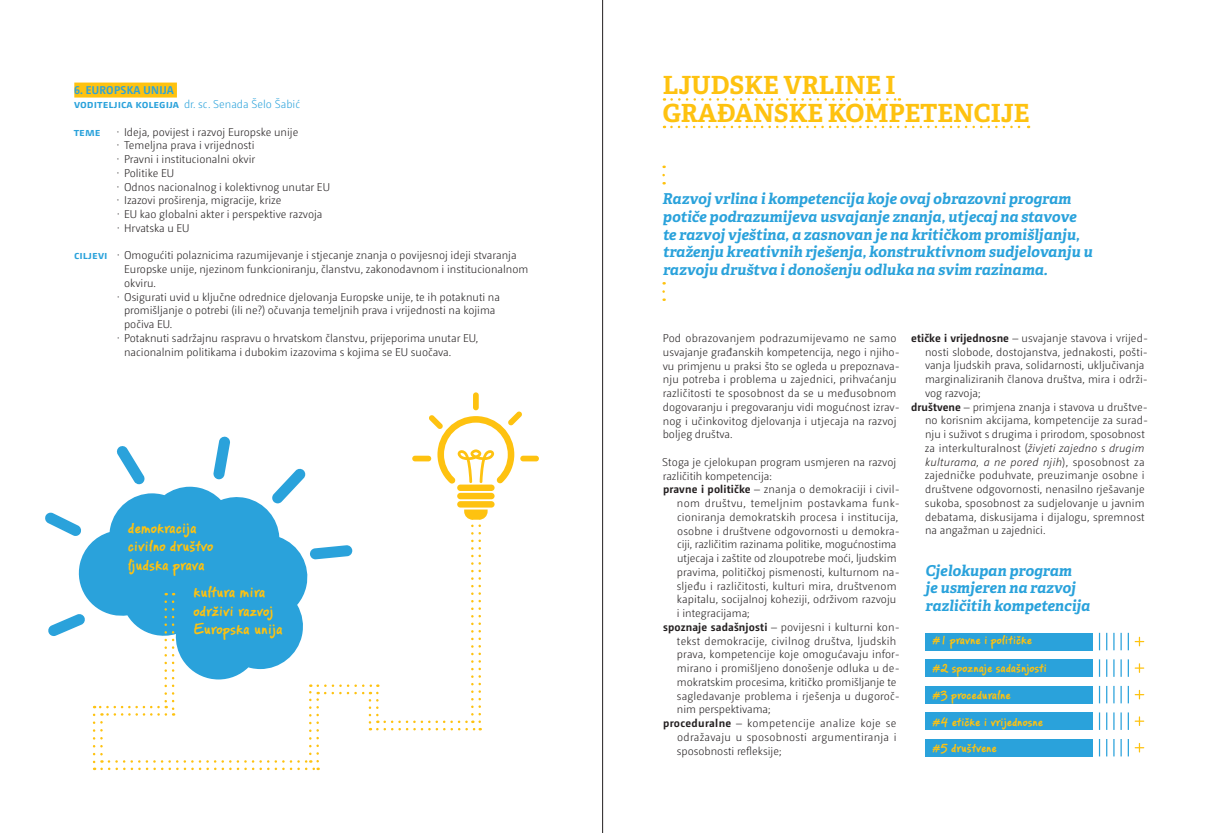
<style>
.page{position:relative;width:1205px;height:833px;background:#fff}
.page>*{position:absolute;margin:0;border:0;box-sizing:border-box;transform-origin:0 0}
.t1{font:700 25px/27.5px "Adelle Basic";color:#fec210}
.t2{font:700 15.62px/18.2px "PF Reminder Pro";color:#fec210}
.t3{font:italic 700 15px/17.5px "Adelle Basic";color:#2aa2db}
.t4{font:700 12.5px/27px "PF Reminder Pro";color:#fec210}
.t5{font:300 11.25px/13.8px "Camingo Dos Pro";color:#231f20}
.t6{font:italic 300 11.25px "Camingo Dos Pro";letter-spacing:.015em;color:#231f20}
.t7{font:300 11.25px "Camingo Dos Pro";letter-spacing:.03em;color:#231f20}
.t8{font:700 11.25px/13.8px "Camingo Dos Pro";letter-spacing:.025em;color:#2aa2db}
.t9{font:300 11.25px "Camingo Dos Pro";letter-spacing:.02em;color:#231f20}
.t10{font:300 11.25px "Camingo Dos Pro";letter-spacing:.025em;color:#231f20}
.s1{font-weight:300}
.s2{font-weight:700;color:#2aa2db}
.s3{font-weight:700}
.s4{font-style:normal}
</style>
<div class="page">
<hr style="left:602px;top:0;width:1px;height:833px;background:#231f20">
<div style="left:74px;top:83px;width:103px;height:15px;background:#fec210"></div>
<div style="left:520px;top:456px;width:19px;height:5px;background:#fec210;border-radius:3px"></div>
<div style="left:412px;top:456px;width:19px;height:5px;background:#fec210;border-radius:3px"></div>
<div style="left:473px;top:392px;width:6px;height:18px;background:#fec210;border-radius:3px"></div>
<svg style="left:78px;top:487px;width:202px;height:118px"></svg>
<svg style="left:116px;top:446px;width:29px;height:38px"></svg>
<svg style="left:213px;top:436px;width:17px;height:43px"></svg>
<svg style="left:272px;top:468px;width:34px;height:35px"></svg>
<svg style="left:45px;top:512px;width:37px;height:24px"></svg>
<svg style="left:48px;top:614px;width:37px;height:22px"></svg>
<svg style="left:93px;top:509px;width:394px;height:261px"></svg>
<svg style="left:429px;top:411px;width:93px;height:72px"></svg>
<div style="left:457px;top:484px;width:37px;height:7px;background:#fec210;border-radius:3px"></div>
<div style="left:457px;top:493px;width:37px;height:6px;background:#fec210;border-radius:3px"></div>
<div style="left:457px;top:501px;width:37px;height:6px;background:#fec210;border-radius:3px"></div>
<svg style="left:1099px;top:633px;width:1px;height:17px"></svg>
<svg style="left:1113px;top:633px;width:1px;height:17px"></svg>
<div style="left:925px;top:633px;width:168px;height:17px;background:#2aa2db"></div>
<svg style="left:1106px;top:633px;width:1px;height:17px"></svg>
<svg style="left:1120px;top:633px;width:9px;height:17px"></svg>
<svg style="left:1099px;top:659px;width:1px;height:18px"></svg>
<svg style="left:1113px;top:659px;width:1px;height:18px"></svg>
<div style="left:925px;top:659px;width:168px;height:18px;background:#2aa2db"></div>
<svg style="left:1106px;top:659px;width:1px;height:18px"></svg>
<svg style="left:1120px;top:659px;width:9px;height:18px"></svg>
<svg style="left:1099px;top:686px;width:1px;height:17px"></svg>
<svg style="left:1113px;top:686px;width:1px;height:17px"></svg>
<div style="left:925px;top:686px;width:168px;height:17px;background:#2aa2db"></div>
<svg style="left:1106px;top:686px;width:1px;height:17px"></svg>
<svg style="left:1120px;top:686px;width:9px;height:17px"></svg>
<svg style="left:1099px;top:712px;width:1px;height:18px"></svg>
<svg style="left:1113px;top:712px;width:1px;height:18px"></svg>
<div style="left:925px;top:712px;width:168px;height:18px;background:#2aa2db"></div>
<svg style="left:1106px;top:712px;width:1px;height:18px"></svg>
<svg style="left:1120px;top:712px;width:9px;height:18px"></svg>
<svg style="left:1099px;top:739px;width:1px;height:17px"></svg>
<svg style="left:1113px;top:739px;width:1px;height:17px"></svg>
<div style="left:925px;top:739px;width:168px;height:17px;background:#2aa2db"></div>
<svg style="left:1106px;top:739px;width:1px;height:17px"></svg>
<svg style="left:1120px;top:739px;width:9px;height:17px"></svg>
<svg style="left:671px;top:98px;width:229px;height:3px"></svg>
<svg style="left:671px;top:126px;width:358px;height:2px"></svg>
<svg style="left:662px;top:291px;width:3px;height:10px"></svg>
<svg style="left:1135px;top:637px;width:8px;height:9px"></svg>
<svg style="left:1135px;top:664px;width:8px;height:8px"></svg>
<svg style="left:1135px;top:690px;width:8px;height:9px"></svg>
<svg style="left:1135px;top:717px;width:8px;height:8px"></svg>
<svg style="left:1135px;top:743px;width:8px;height:9px"></svg>
<p class="t8" style="left:74px;top:83px;width:227px">6. EUROPSKA UNIJA<br>voditeljica kolegija <span class="s1">dr. sc. Senada Šelo Šabić</span></p>
<p class="t8" style="left:74px;top:125px;width:28px">teme</p>
<p class="t5" style="left:117px;top:125px;width:215px">· Ideja, povijest i razvoj Europske unije<br>· Temeljna prava i vrijednosti<br>· Pravni i institucionalni okvir<br>· Politike EU<br>· Odnos nacionalnog i kolektivnog unutar EU · Izazovi proširenja, migracije, krize<br>· EU kao globalni akter i perspektive razvoja<br>· Hrvatska u EU</p>
<p class="t5" style="left:74px;top:249px;width:444px"><span class="s2">ciljevi</span> · Omogućiti polaznicima razumijevanje i stjecanje znanja o povijesnoj ideji stvaranja</p>
<p class="t5" style="left:124px;top:262px;width:406px">Europske unije, njezinom funkcioniranju, članstvu, zakonodavnom i institucionalnom</p>
<p class="t5" style="left:124px;top:276px;width:33px">okviru.</p>
<p class="t5" style="left:117px;top:290px;width:384px">· Osigurati uvid u ključne odrednice djelovanja Europske unije, te ih potaknuti na</p>
<p class="t5" style="left:124px;top:304px;width:373px">promišljanje o potrebi (ili ne?) očuvanja temeljnih prava i vrijednosti na kojima</p>
<p class="t5" style="left:124px;top:317px;width:50px">počiva EU.</p>
<p class="t5" style="left:117px;top:331px;width:363px">· Potaknuti sadržajnu raspravu o hrvatskom članstvu, prijeporima unutar EU,</p>
<p class="t5" style="left:124px;top:345px;width:329px">nacionalnim politikama i dubokim izazovima s kojima se EU suočava.</p>
<h2 class="t2" style="left:128px;top:520px;width:87px">demokracija civilno društvo ljudska prava</h2>
<h2 class="t2" style="left:193px;top:584px;width:91px">kultura mira održivi razvoj<br>Europska unija</h2>
<h1 class="t1" style="left:663px;top:72px;width:368px">LJUDSKE VRLINE I<br>GRAĐANSKE KOMPETENCIJE</h1>
<p class="t3" style="left:662px;top:190px;width:432px">Razvoj vrlina i kompetencija koje ovaj obrazovni program potiče podrazumijeva usvajanje znanja, utjecaj na stavove te razvoj vještina, a zasnovan je na kritičkom promišljanju, traženju kreativnih rješenja, konstruktivnom sudjelovanju u razvoju društva i donošenju odluka na svim razinama.</p>
<p class="t5" style="left:663px;top:331px;width:239px">Pod obrazovanjem podrazumijevamo ne samo usvajanje građanskih kompetencija, nego i njiho&shy;vu primjenu u praksi što se ogleda u prepoznava&shy;nju potreba i problema u zajednici, prihvaćanju različitosti te sposobnost da se u međusobnom dogovaranju i pregovaranju vidi mogućnost izrav&shy;nog i učinkovitog djelovanja i utjecaja na razvoj boljeg društva.</p>
<p class="t5" style="left:662px;top:455px;width:236px">Stoga je cjelokupan program usmjeren na razvoj</p>
<p class="t5" style="left:663px;top:469px;width:110px">različitih kompetencija:</p>
<p class="t5" style="left:663px;top:482px;width:238px"><span class="s3">pravne i političke</span> – znanja o demokraciji i civil-</p>
<p class="t7" style="left:677px;top:497px;width:224px">nom društvu, temeljnim postavkama funk-</p>
<p class="t5" style="left:677px;top:510px;width:223px">cioniranja demokratskih procesa i institucija,</p>
<p class="t5" style="left:677px;top:524px;width:224px">osobne i društvene odgovornosti u demokra-</p>
<p class="t5" style="left:677px;top:537px;width:221px">ciji, različitim razinama politike, mogućnostima</p>
<p class="t5" style="left:677px;top:551px;width:221px">utjecaja i zaštite od zloupotrebe moći, ljudskim</p>
<p class="t5" style="left:677px;top:565px;width:224px">pravima, političkoj pismenosti, kulturnom na-</p>
<p class="t5" style="left:677px;top:579px;width:221px">sljeđu i različitosti, kulturi mira, društvenom</p>
<p class="t5" style="left:677px;top:592px;width:221px">kapitalu, socijalnoj koheziji, održivom razvoju</p>
<p class="t5" style="left:677px;top:606px;width:74px">i integracijama;</p>
<p class="t5" style="left:663px;top:620px;width:238px"><span class="s3">spoznaje sadašnjosti</span> – povijesni i kulturni kon-</p>
<p class="t9" style="left:677px;top:634px;width:221px">tekst demokracije, civilnog društva, ljudskih</p>
<p class="t5" style="left:677px;top:647px;width:224px">prava, kompetencije koje omogućavaju infor-</p>
<p class="t5" style="left:677px;top:661px;width:224px">mirano i promišljeno donošenje odluka u de-</p>
<p class="t5" style="left:677px;top:675px;width:221px">mokratskim procesima, kritičko promišljanje te</p>
<p class="t5" style="left:677px;top:689px;width:225px">sagledavanje problema i rješenja u dugoroč-</p>
<p class="t5" style="left:677px;top:702px;width:95px">nim perspektivama;</p>
<p class="t7" style="left:663px;top:716px;width:235px"><span class="s3">proceduralne</span> – kompetencije analize koje se</p>
<p class="t10" style="left:677px;top:730px;width:221px">odražavaju u sposobnosti argumentiranja i</p>
<p class="t5" style="left:677px;top:744px;width:106px">sposobnosti refleksije;</p>
<p class="t5" style="left:911px;top:331px;width:238px"><span class="s3">etičke i vrijednosne</span> – usvajanje stavova i vrijed-</p>
<p class="t5" style="left:925px;top:345px;width:224px">nosti slobode, dostojanstva, jednakosti, pošti-</p>
<p class="t5" style="left:925px;top:359px;width:221px">vanja ljudskih prava, solidarnosti, uključivanja</p>
<p class="t5" style="left:925px;top:372px;width:224px">marginaliziranih članova društva, mira i održi-</p>
<p class="t5" style="left:925px;top:386px;width:57px">vog razvoja;</p>
<p class="t5" style="left:911px;top:400px;width:238px"><span class="s3">društvene</span> – primjena znanja i stavova u društve-</p>
<p class="t5" style="left:925px;top:414px;width:225px">no korisnim akcijama, kompetencije za surad-</p>
<p class="t5" style="left:925px;top:427px;width:221px">nju i suživot s drugima i prirodom, sposobnost</p>
<p class="t6" style="left:925px;top:441px;width:221px"><span class="s4">za interkulturalnost (</span>živjeti zajedno s drugim</p>
<p class="t6" style="left:925px;top:455px;width:221px">kulturama, a ne pored njih<span class="s4">), sposobnost za</span></p>
<p class="t5" style="left:925px;top:469px;width:221px">zajedničke poduhvate, preuzimanje osobne i</p>
<p class="t5" style="left:925px;top:482px;width:221px">društvene odgovornosti, nenasilno rješavanje</p>
<p class="t5" style="left:925px;top:496px;width:221px">sukoba, sposobnost za sudjelovanje u javnim</p>
<p class="t5" style="left:925px;top:510px;width:221px">debatama, diskusijama i dijalogu, spremnost</p>
<p class="t5" style="left:925px;top:524px;width:122px">na angažman u zajednici.</p>
<h3 class="t3" style="left:925px;top:562px;width:166px">Cjelokupan program<br>je usmjeren na razvoj različitih kompetencija</h3>
<p class="t4" style="left:932px;top:627px;width:101px">#1 pravne i političke</p>
<p class="t4" style="left:932px;top:654px;width:116px">#2 spoznaje sadašnjosti #3 proceduralne<br>#4 etičke i vrijednosne #5 društvene</p>
</div>
